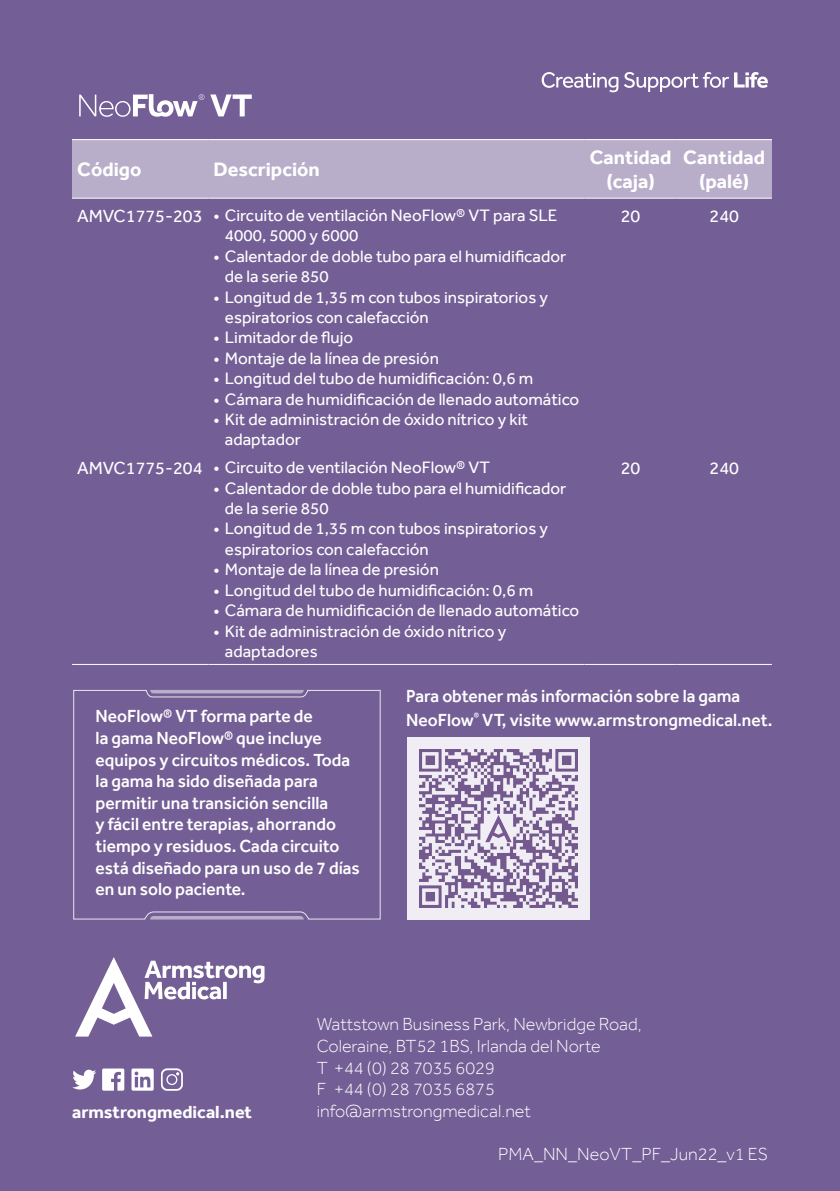
<style>
.page{position:relative;width:840px;height:1191px;background:#fff}
.page>*{position:absolute;margin:0;border:0;box-sizing:border-box;transform-origin:0 0}
.t1{font:700 20px/24px "Effra";color:#fff;text-align:center}
.t2{font:500 18px/21.6px "Effra";color:#fff;scale:.96 1}
.t3{font:300 18px "Effra";color:#fff}
.t4{font:18px "Effra";color:#fff}
.t5{font:700 18px "Effra";color:#fff}
.t6{font:17px/20.4px "Effra";color:#fff}
</style>
<div class="page">
<div style="left:0;top:0;width:839px;height:1191px;background:#745e96"></div>
<div style="left:72px;top:139px;width:699px;height:59px;background:#b9aeca"></div>
<svg style="left:102px;top:1068px;width:22px;height:22px"></svg>
<svg style="left:131px;top:1068px;width:23px;height:22px"></svg>
<svg style="left:72px;top:1069px;width:24px;height:20px"></svg>
<svg style="left:75px;top:957px;width:189px;height:79px"></svg>
<svg style="left:73px;top:689px;width:308px;height:231px"></svg>
<svg style="left:150px;top:690px;width:153px;height:3px"></svg>
<svg style="left:150px;top:916px;width:153px;height:3px"></svg>
<div style="left:407px;top:737px;width:182px;height:182px;background:#f0eef4"></div>
<img style="left:419px;top:749px;width:158px;height:158px">
<hr style="left:72px;top:139px;width:136px;height:1px;background:#fff">
<hr style="left:208px;top:139px;width:376px;height:1px;background:#fff">
<hr style="left:584px;top:139px;width:92px;height:1px;background:#fff">
<hr style="left:676px;top:139px;width:95px;height:1px;background:#fff">
<hr style="left:72px;top:198px;width:136px;height:1px;background:#fff">
<hr style="left:208px;top:198px;width:376px;height:1px;background:#fff">
<hr style="left:584px;top:198px;width:92px;height:1px;background:#fff">
<hr style="left:676px;top:198px;width:95px;height:1px;background:#fff">
<hr style="left:72px;top:664px;width:136px;height:1px;background:#fff">
<hr style="left:208px;top:664px;width:376px;height:1px;background:#fff">
<hr style="left:584px;top:664px;width:92px;height:1px;background:#fff">
<hr style="left:676px;top:664px;width:95px;height:1px;background:#fff">
<svg style="left:210px;top:94px;width:41px;height:22px"></svg>
<svg style="left:79px;top:94px;width:125px;height:23px"></svg>
<svg style="left:161px;top:1068px;width:22px;height:22px"></svg>
<svg style="left:541px;top:72px;width:226px;height:20px"></svg>
<p class="t1" style="left:77px;top:157px;width:66px">Código</p>
<p class="t1" style="left:213px;top:157px;width:108px">Descripción</p>
<p class="t4" style="left:77px;top:205px;width:127px">AMVC1775-203</p>
<p class="t6" style="left:225px;top:205px;width:334px;text-indent:-11px">• Circuito de ventilación NeoFlow® VT para SLE<br>4000, 5000 y 6000</p>
<p class="t6" style="left:225px;top:246px;width:343px;text-indent:-11px">• Calentador de doble tubo para el humidificador de la serie 850</p>
<p class="t6" style="left:225px;top:286px;width:324px;text-indent:-11px">• Longitud de 1,35 m con tubos inspiratorios y espiratorios con calefacción</p>
<p class="t6" style="left:213px;top:327px;width:141px">• Limitador de flujo</p>
<p class="t6" style="left:213px;top:348px;width:227px">• Montaje de la línea de presión</p>
<p class="t6" style="left:213px;top:368px;width:321px">• Longitud del tubo de humidificación: 0,6 m</p>
<p class="t6" style="left:213px;top:388px;width:367px">• Cámara de humidificación de llenado automático</p>
<p class="t6" style="left:225px;top:409px;width:304px;text-indent:-11px">• Kit de administración de óxido nítrico y kit adaptador</p>
<p class="t4" style="left:77px;top:457px;width:127px">AMVC1775-204</p>
<p class="t6" style="left:213px;top:457px;width:278px">• Circuito de ventilación NeoFlow® VT</p>
<p class="t6" style="left:225px;top:477px;width:343px;text-indent:-11px">• Calentador de doble tubo para el humidificador de la serie 850</p>
<p class="t6" style="left:225px;top:518px;width:324px;text-indent:-11px">• Longitud de 1,35 m con tubos inspiratorios y espiratorios con calefacción</p>
<p class="t6" style="left:213px;top:559px;width:227px">• Montaje de la línea de presión</p>
<p class="t6" style="left:213px;top:579px;width:321px">• Longitud del tubo de humidificación: 0,6 m</p>
<p class="t6" style="left:213px;top:600px;width:367px">• Cámara de humidificación de llenado automático</p>
<p class="t6" style="left:225px;top:620px;width:283px;text-indent:-11px">• Kit de administración de óxido nítrico y adaptadores</p>
<p class="t1" style="left:589px;top:145px;width:83px">Cantidad (caja)</p>
<p class="t1" style="left:683px;top:145px;width:83px">Cantidad (palé)</p>
<p class="t4" style="left:620px;top:205px;width:21px">20</p>
<p class="t4" style="left:709px;top:205px;width:31px">240</p>
<p class="t4" style="left:620px;top:457px;width:21px">20</p>
<p class="t4" style="left:709px;top:457px;width:31px">240</p>
<p class="t2" style="left:96px;top:705px;width:276px">NeoFlow® VT forma parte de<br>la gama NeoFlow® que incluye equipos y circuitos médicos. Toda la gama ha sido diseñada para permitir una transición sencilla<br>y fácil entre terapias, ahorrando tiempo y residuos. Cada circuito está diseñado para un uso de 7 días en un solo paciente.</p>
<p class="t2" style="left:406px;top:683px;width:383px;line-height:24px">Para obtener más información sobre la gama<br>NeoFlow<sup>®</sup> VT, visite www.armstrongmedical.net.</p>
<p class="t3" style="left:316px;top:1013px;width:326px">Wattstown Business Park, Newbridge Road,</p>
<p class="t3" style="left:316px;top:1035px;width:285px">Coleraine, BT52 1BS, Irlanda del Norte</p>
<p class="t3" style="left:316px;top:1057px;width:179px">T +44 (0) 28 7035 6029</p>
<p class="t3" style="left:316px;top:1078px;width:179px">F +44 (0) 28 7035 6875</p>
<p class="t5" style="left:72px;top:1101px;width:181px">armstrongmedical.net</p>
<p class="t3" style="left:316px;top:1100px;width:215px">info@armstrongmedical.net</p>
<p class="t3" style="left:498px;top:1143px;width:271px">PMA_NN_NeoVT_PF_Jun22_v1 ES</p>
</div>
